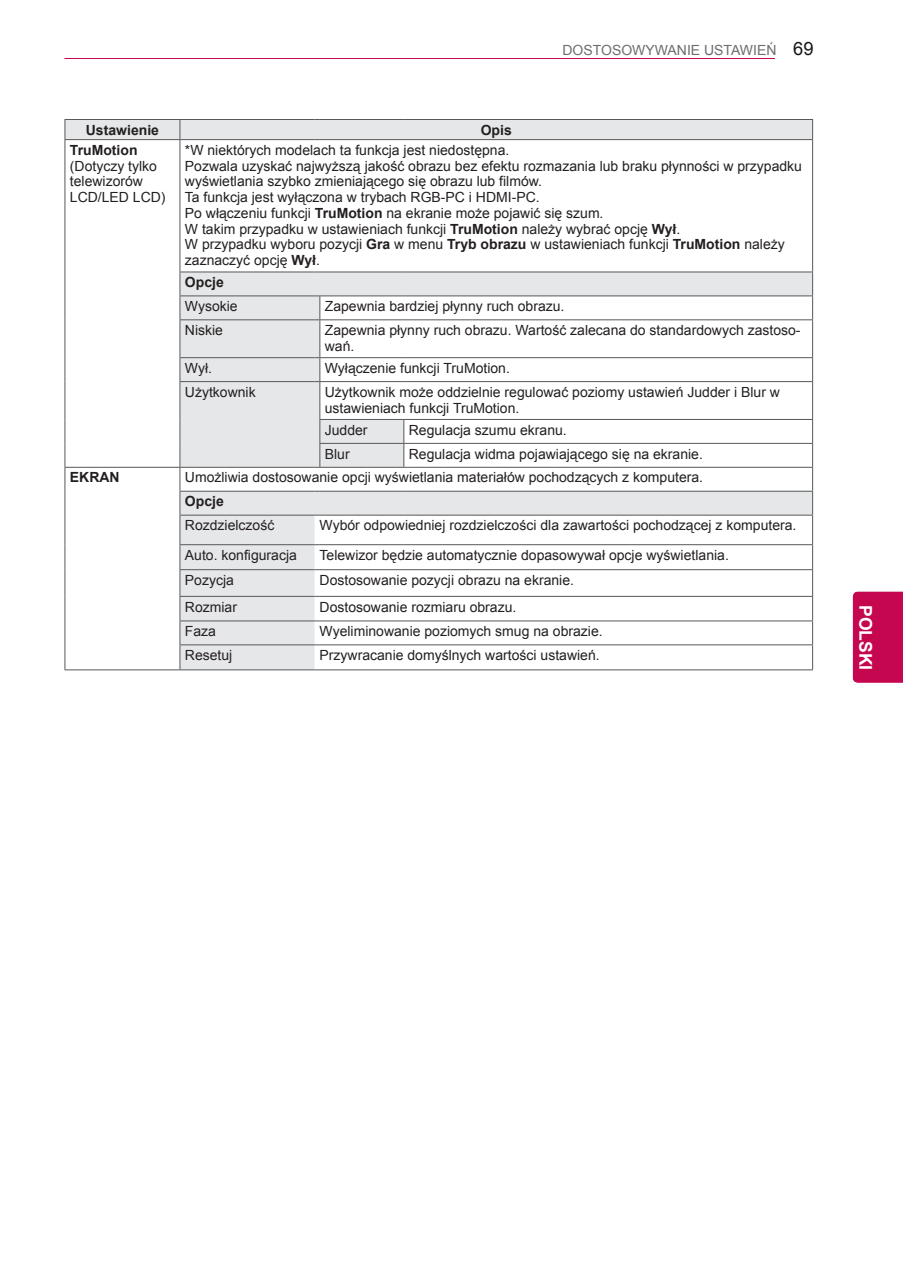
<style>
.page{position:relative;width:903px;height:1275px;background:#fff}
.page>*{position:absolute;margin:0;border:0;box-sizing:border-box;transform-origin:0 0}
.t1{font:700 21px "Arial";color:#fff}
.t2{font:18.38px "Arial";color:#1a161a}
.t3{font:700 17.5px "Arial";color:#fff}
.Body{font:14px/15.8px "Arial";color:#231f20}
.Body-2{font:700 14px "Arial";color:#231f20}
.t4{font:14px "Arial";color:#6c6d70}
.Body-Bold-Center{font:700 14px "Arial";color:#231f20}
.s1{font-weight:700}
</style>
<div class="page">
<hr style="left:64px;top:58px;width:711px;height:1px;background:#c50750">
<div style="left:853px;top:592px;width:50px;height:90px;background:#c50750"></div>
<svg style="left:65px;top:120px;width:747px;height:549px"></svg>
<hr style="left:64px;top:467px;width:116px;height:1px;background:#57585a">
<hr style="left:64px;top:139px;width:116px;height:1px;background:#57585a">
<hr style="left:180px;top:139px;width:135px;height:1px;background:#57585a">
<hr style="left:320px;top:139px;width:84px;height:1px;background:#57585a">
<hr style="left:404px;top:139px;width:409px;height:1px;background:#57585a">
<hr style="left:64px;top:119px;width:116px;height:1px;background:#57585a">
<svg style="left:64px;top:120px;width:1px;height:19px"></svg>
<hr style="left:180px;top:119px;width:135px;height:1px;background:#57585a">
<svg style="left:179px;top:120px;width:1px;height:19px"></svg>
<hr style="left:320px;top:119px;width:84px;height:1px;background:#57585a">
<hr style="left:404px;top:119px;width:409px;height:1px;background:#57585a">
<svg style="left:812px;top:120px;width:1px;height:19px"></svg>
<hr style="left:179px;top:272px;width:136px;height:1px;background:#57585a">
<hr style="left:320px;top:272px;width:84px;height:1px;background:#57585a">
<hr style="left:404px;top:272px;width:409px;height:1px;background:#57585a">
<hr style="left:179px;top:295px;width:136px;height:1px;background:#57585a">
<hr style="left:320px;top:295px;width:84px;height:1px;background:#57585a">
<hr style="left:404px;top:295px;width:409px;height:1px;background:#57585a">
<hr style="left:179px;top:319px;width:136px;height:1px;background:#57585a">
<hr style="left:320px;top:319px;width:84px;height:1px;background:#57585a">
<hr style="left:404px;top:319px;width:409px;height:1px;background:#57585a">
<hr style="left:179px;top:357px;width:136px;height:1px;background:#57585a">
<hr style="left:320px;top:357px;width:84px;height:1px;background:#57585a">
<hr style="left:404px;top:357px;width:409px;height:1px;background:#57585a">
<hr style="left:179px;top:381px;width:136px;height:1px;background:#57585a">
<hr style="left:320px;top:381px;width:84px;height:1px;background:#57585a">
<hr style="left:404px;top:381px;width:409px;height:1px;background:#57585a">
<hr style="left:319px;top:419px;width:85px;height:1px;background:#57585a">
<hr style="left:404px;top:419px;width:409px;height:1px;background:#57585a">
<hr style="left:319px;top:443px;width:85px;height:1px;background:#57585a">
<hr style="left:404px;top:443px;width:409px;height:1px;background:#57585a">
<hr style="left:180px;top:467px;width:135px;height:1px;background:#57585a">
<hr style="left:320px;top:467px;width:84px;height:1px;background:#57585a">
<hr style="left:404px;top:467px;width:409px;height:1px;background:#57585a">
<hr style="left:64px;top:140px;width:1px;height:132px;background:#57585a">
<svg style="left:64px;top:272px;width:1px;height:48px"></svg>
<hr style="left:64px;top:320px;width:1px;height:38px;background:#57585a">
<svg style="left:64px;top:358px;width:1px;height:24px"></svg>
<hr style="left:64px;top:382px;width:1px;height:37px;background:#57585a">
<svg style="left:64px;top:419px;width:1px;height:96px"></svg>
<hr style="left:64px;top:515px;width:1px;height:30px;background:#57585a">
<svg style="left:64px;top:545px;width:1px;height:124px"></svg>
<hr style="left:179px;top:140px;width:1px;height:132px;background:#57585a">
<hr style="left:812px;top:140px;width:1px;height:132px;background:#57585a">
<svg style="left:179px;top:272px;width:1px;height:47px"></svg>
<svg style="left:315px;top:295px;width:5px;height:25px"></svg>
<svg style="left:812px;top:272px;width:1px;height:47px"></svg>
<hr style="left:179px;top:320px;width:1px;height:37px;background:#57585a">
<hr style="left:319px;top:320px;width:1px;height:37px;background:#57585a">
<hr style="left:812px;top:320px;width:1px;height:37px;background:#57585a">
<svg style="left:179px;top:358px;width:1px;height:23px"></svg>
<svg style="left:315px;top:357px;width:5px;height:25px"></svg>
<svg style="left:812px;top:358px;width:1px;height:23px"></svg>
<hr style="left:179px;top:382px;width:1px;height:37px;background:#57585a">
<hr style="left:319px;top:382px;width:1px;height:37px;background:#57585a">
<hr style="left:812px;top:382px;width:1px;height:37px;background:#57585a">
<svg style="left:315px;top:420px;width:5px;height:48px"></svg>
<svg style="left:403px;top:420px;width:1px;height:47px"></svg>
<hr style="left:179px;top:491px;width:136px;height:1px;background:#57585a">
<hr style="left:320px;top:491px;width:84px;height:1px;background:#57585a">
<hr style="left:404px;top:491px;width:409px;height:1px;background:#57585a">
<hr style="left:179px;top:515px;width:136px;height:1px;background:#57585a">
<hr style="left:320px;top:515px;width:84px;height:1px;background:#57585a">
<hr style="left:404px;top:515px;width:409px;height:1px;background:#57585a">
<hr style="left:179px;top:544px;width:136px;height:1px;background:#57585a">
<hr style="left:320px;top:544px;width:84px;height:1px;background:#57585a">
<hr style="left:404px;top:544px;width:409px;height:1px;background:#57585a">
<hr style="left:179px;top:569px;width:136px;height:1px;background:#57585a">
<hr style="left:320px;top:569px;width:84px;height:1px;background:#57585a">
<hr style="left:404px;top:569px;width:409px;height:1px;background:#57585a">
<hr style="left:179px;top:596px;width:136px;height:1px;background:#57585a">
<hr style="left:320px;top:596px;width:84px;height:1px;background:#57585a">
<hr style="left:404px;top:596px;width:409px;height:1px;background:#57585a">
<hr style="left:179px;top:620px;width:136px;height:1px;background:#57585a">
<hr style="left:320px;top:620px;width:84px;height:1px;background:#57585a">
<hr style="left:404px;top:620px;width:409px;height:1px;background:#57585a">
<svg style="left:812px;top:420px;width:1px;height:249px"></svg>
<hr style="left:64px;top:669px;width:116px;height:1px;background:#57585a">
<svg style="left:179px;top:419px;width:1px;height:250px"></svg>
<hr style="left:179px;top:644px;width:136px;height:1px;background:#57585a">
<hr style="left:180px;top:669px;width:135px;height:1px;background:#57585a">
<hr style="left:320px;top:644px;width:84px;height:1px;background:#57585a">
<hr style="left:404px;top:644px;width:409px;height:1px;background:#57585a">
<hr style="left:320px;top:669px;width:84px;height:1px;background:#57585a">
<hr style="left:404px;top:669px;width:409px;height:1px;background:#57585a">
<p class="t4" style="left:562px;top:41px;width:215px">DOSTOSOWYWANIE USTAWIEŃ</p>
<h2 class="t2" style="left:793px;top:37px;width:22px">69</h2>
<p class="Body-Bold-Center" style="left:86px;top:121px;width:75px">Ustawienie</p>
<p class="Body-Bold-Center" style="left:481px;top:121px;width:33px">Opis</p>
<p class="Body-2" style="left:70px;top:141px;width:69px">TruMotion</p>
<p class="Body" style="left:70px;top:158px;width:97px">(Dotyczy tylko telewizorów<br>LCD/LED LCD)</p>
<p class="Body" style="left:185px;top:142px;width:326px">*W niektórych modelach ta funkcja jest niedostępna.</p>
<p class="Body" style="left:185px;top:158px;width:619px">Pozwala uzyskać najwyższą jakość obrazu bez efektu rozmazania lub braku płynności w przypadku wyświetlania szybko zmieniającego się obrazu lub filmów.</p>
<p class="Body" style="left:185px;top:189px;width:356px">Ta funkcja jest wyłączona w trybach RGB-PC i HDMI-PC.</p>
<p class="Body" style="left:185px;top:205px;width:420px">Po włączeniu funkcji <span class="s1">TruMotion</span> na ekranie może pojawić się szum.</p>
<p class="Body" style="left:185px;top:221px;width:497px">W takim przypadku w ustawieniach funkcji <span class="s1">TruMotion</span> należy wybrać opcję <span class="s1">Wył</span>.</p>
<p class="Body" style="left:185px;top:237px;width:601px">W przypadku wyboru pozycji <span class="s1">Gra</span> w menu <span class="s1">Tryb obrazu</span> w ustawieniach funkcji <span class="s1">TruMotion</span> należy zaznaczyć opcję <span class="s1">Wył</span>.</p>
<p class="Body-2" style="left:185px;top:273px;width:40px">Opcje</p>
<p class="Body" style="left:185px;top:298px;width:54px">Wysokie</p>
<p class="Body" style="left:325px;top:298px;width:241px">Zapewnia bardziej płynny ruch obrazu.</p>
<p class="Body" style="left:185px;top:322px;width:40px">Niskie</p>
<p class="Body" style="left:325px;top:322px;width:477px">Zapewnia płynny ruch obrazu. Wartość zalecana do standardowych zastoso&shy;wań.</p>
<p class="Body" style="left:185px;top:360px;width:29px">Wył.</p>
<p class="Body" style="left:325px;top:360px;width:187px">Wyłączenie funkcji TruMotion.</p>
<p class="Body" style="left:185px;top:384px;width:72px">Użytkownik</p>
<p class="Body" style="left:325px;top:384px;width:457px">Użytkownik może oddzielnie regulować poziomy ustawień Judder i Blur w ustawieniach funkcji TruMotion.</p>
<p class="Body" style="left:325px;top:422px;width:44px">Judder</p>
<p class="Body" style="left:409px;top:422px;width:159px">Regulacja szumu ekranu.</p>
<p class="Body" style="left:325px;top:446px;width:26px">Blur</p>
<p class="Body" style="left:409px;top:446px;width:296px">Regulacja widma pojawiającego się na ekranie.</p>
<p class="Body-2" style="left:70px;top:468px;width:51px">EKRAN</p>
<p class="Body" style="left:185px;top:470px;width:520px">Umożliwia dostosowanie opcji wyświetlania materiałów pochodzących z komputera.</p>
<p class="Body-2" style="left:185px;top:492px;width:40px">Opcje</p>
<p class="Body" style="left:185px;top:518px;width:91px">Rozdzielczość</p>
<p class="Body" style="left:320px;top:518px;width:478px">Wybór odpowiedniej rozdzielczości dla zawartości pochodzącej z komputera.</p>
<p class="Body" style="left:185px;top:547px;width:114px">Auto. konfiguracja</p>
<p class="Body" style="left:320px;top:547px;width:411px">Telewizor będzie automatycznie dopasowywał opcje wyświetlania.</p>
<p class="Body" style="left:185px;top:572px;width:51px">Pozycja</p>
<p class="Body" style="left:320px;top:572px;width:256px">Dostosowanie pozycji obrazu na ekranie.</p>
<p class="Body" style="left:185px;top:599px;width:54px">Rozmiar</p>
<p class="Body" style="left:320px;top:599px;width:198px">Dostosowanie rozmiaru obrazu.</p>
<p class="Body" style="left:185px;top:623px;width:33px">Faza</p>
<p class="Body" style="left:320px;top:623px;width:285px">Wyeliminowanie poziomych smug na obrazie.</p>
<p class="Body" style="left:185px;top:647px;width:49px">Resetuj</p>
<p class="Body" style="left:320px;top:647px;width:282px">Przywracanie domyślnych wartości ustawień.</p>
<p class="t3" style="left:877px;top:605px;width:67px;rotate:90deg">POLSKI</p>
<h1 class="t1" style="left:880px;top:624px;width:28px;rotate:90deg">PL</h1>
</div>
